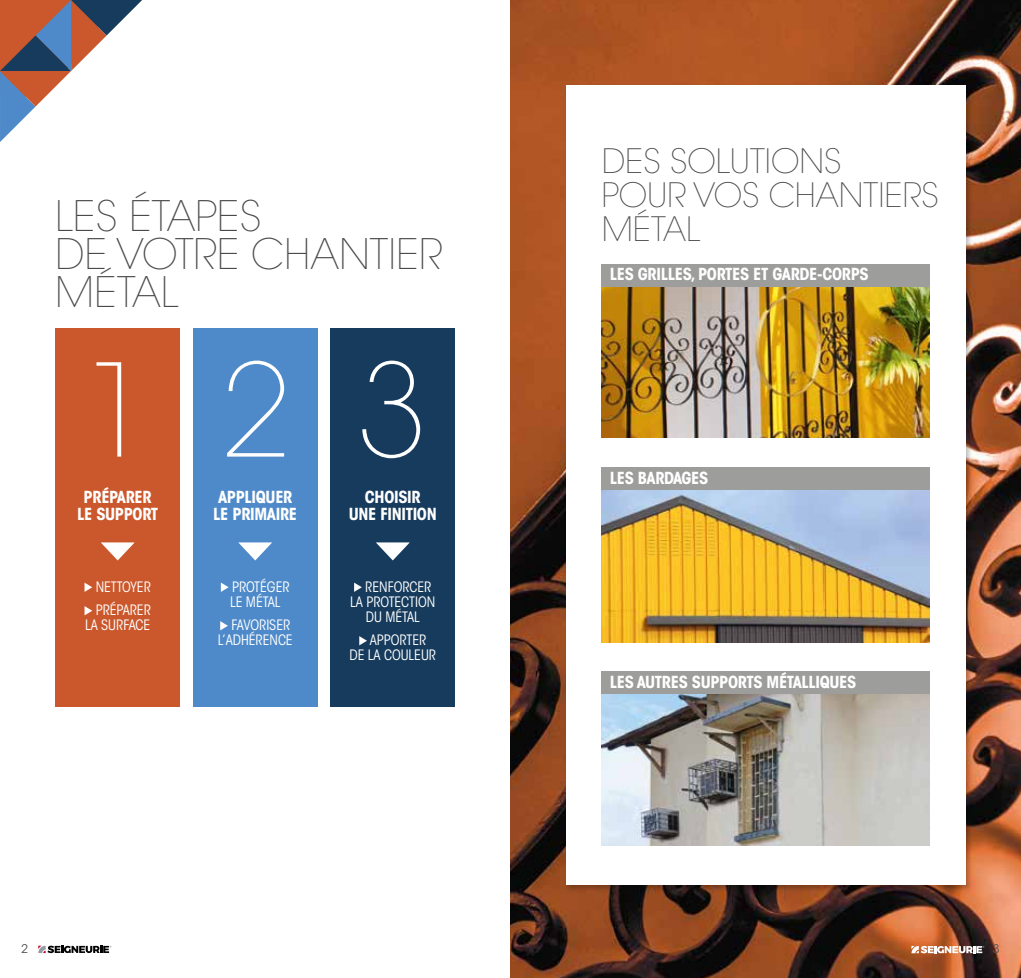
<style>
.page{position:relative;width:1021px;height:978px;background:#fff}
.page>*{position:absolute;margin:0;border:0;box-sizing:border-box;transform-origin:0 0}
.t1{font:200 127.5px "ITC Avant Garde Std";color:#fff}
.t2{font:200 41.85px/38.2px "ITC Avant Garde Std";color:#4a4a49}
.t3{font:200 33.45px/34px "ITC Avant Garde Std";color:#4a4a49}
.t4{font:700 condensed 16.5px/16.5px "ITC Avant Garde Std";letter-spacing:-.02em;color:#fff;text-align:center}
.t5{font:condensed 14.25px/15px "ITC Avant Garde Std";color:#fff}
.t6{font:12px "ITC Avant Garde Std";color:#575756}
</style>
<div class="page">
<img style="left:510px;top:0;width:510px;height:978px">
<svg style="left:0;top:0;width:142px;height:142px"></svg>
<div style="left:564px;top:83px;width:409px;height:809px;background:#000;opacity:.25"></div>
<div style="left:566px;top:85px;width:399px;height:800px;background:#fff"></div>
<img style="left:601px;top:287px;width:328px;height:151px">
<img style="left:601px;top:694px;width:328px;height:152px">
<img style="left:601px;top:490px;width:328px;height:152px">
<div style="left:601px;top:671px;width:328px;height:23px;background:#9d9d9c"></div>
<div style="left:601px;top:467px;width:328px;height:23px;background:#9d9d9c"></div>
<div style="left:601px;top:264px;width:328px;height:23px;background:#9d9d9c"></div>
<div style="left:55px;top:328px;width:125px;height:379px;background:#cb582c"></div>
<svg style="left:84px;top:583px;width:8px;height:9px"></svg>
<svg style="left:85px;top:606px;width:7px;height:9px"></svg>
<svg style="left:101px;top:542px;width:34px;height:18px"></svg>
<div style="left:193px;top:328px;width:124px;height:379px;background:#4e8ac9"></div>
<svg style="left:221px;top:583px;width:8px;height:9px"></svg>
<svg style="left:220px;top:621px;width:8px;height:9px"></svg>
<svg style="left:238px;top:542px;width:34px;height:18px"></svg>
<div style="left:330px;top:328px;width:125px;height:379px;background:#163b5d"></div>
<svg style="left:354px;top:583px;width:8px;height:9px"></svg>
<svg style="left:359px;top:636px;width:8px;height:9px"></svg>
<svg style="left:376px;top:542px;width:34px;height:18px"></svg>
<svg style="left:38px;top:946px;width:73px;height:7px"></svg>
<svg style="left:911px;top:946px;width:73px;height:7px"></svg>
<h2 class="t2" style="left:55px;top:198px;width:388px">LES ÉTAPES<br>DE VOTRE CHANTIER<br>MÉTAL</h2>
<h1 class="t1" style="left:82px;top:336px;width:72px">1</h1>
<p class="t4" style="left:77px;top:489px;width:83px">PRÉPARER<br>LE SUPPORT</p>
<p class="t5" style="left:96px;top:575px;width:57px;line-height:23.5px">NETTOYER<br>PRÉPARER</p>
<p class="t5" style="left:85px;top:618px;width:67px">LA SURFACE</p>
<h1 class="t1" style="left:220px;top:336px;width:72px">2</h1>
<p class="t4" style="left:213px;top:489px;width:85px;text-align:left">APPLIQUER<br>LE PRIMAIRE</p>
<p class="t5" style="left:230px;top:579px;width:61px">PROTÉGER<br>LE MÉTAL</p>
<p class="t5" style="left:218px;top:618px;width:76px;text-align:right">FAVORISER<br>L’ADHÉRENCE</p>
<h1 class="t1" style="left:357px;top:336px;width:72px">3</h1>
<p class="t4" style="left:349px;top:489px;width:90px">CHOISIR<br>UNE FINITION</p>
<p class="t5" style="left:365px;top:579px;width:68px">RENFORCER</p>
<p class="t5" style="left:350px;top:594px;width:87px">LA PROTECTION</p>
<p class="t5" style="left:366px;top:609px;width:56px">DU MÉTAL</p>
<p class="t5" style="left:349px;top:633px;width:88px;text-indent:20px">APPORTER<br>DE LA COULEUR</p>
<h3 class="t3" style="left:601px;top:145px;width:338px">DES SOLUTIONS<br>POUR VOS CHANTIERS<br>MÉTAL</h3>
<p class="t4" style="left:610px;top:266px;width:260px">LES GRILLES, PORTES ET GARDE-CORPS</p>
<p class="t4" style="left:610px;top:470px;width:100px">LES BARDAGES</p>
<p class="t4" style="left:610px;top:674px;width:248px">LES AUTRES SUPPORTS MÉTALLIQUES</p>
<p class="t6" style="left:21px;top:941px;width:8px">2</p>
<p class="t6" style="left:992px;top:941px;width:8px">3</p>
</div>
